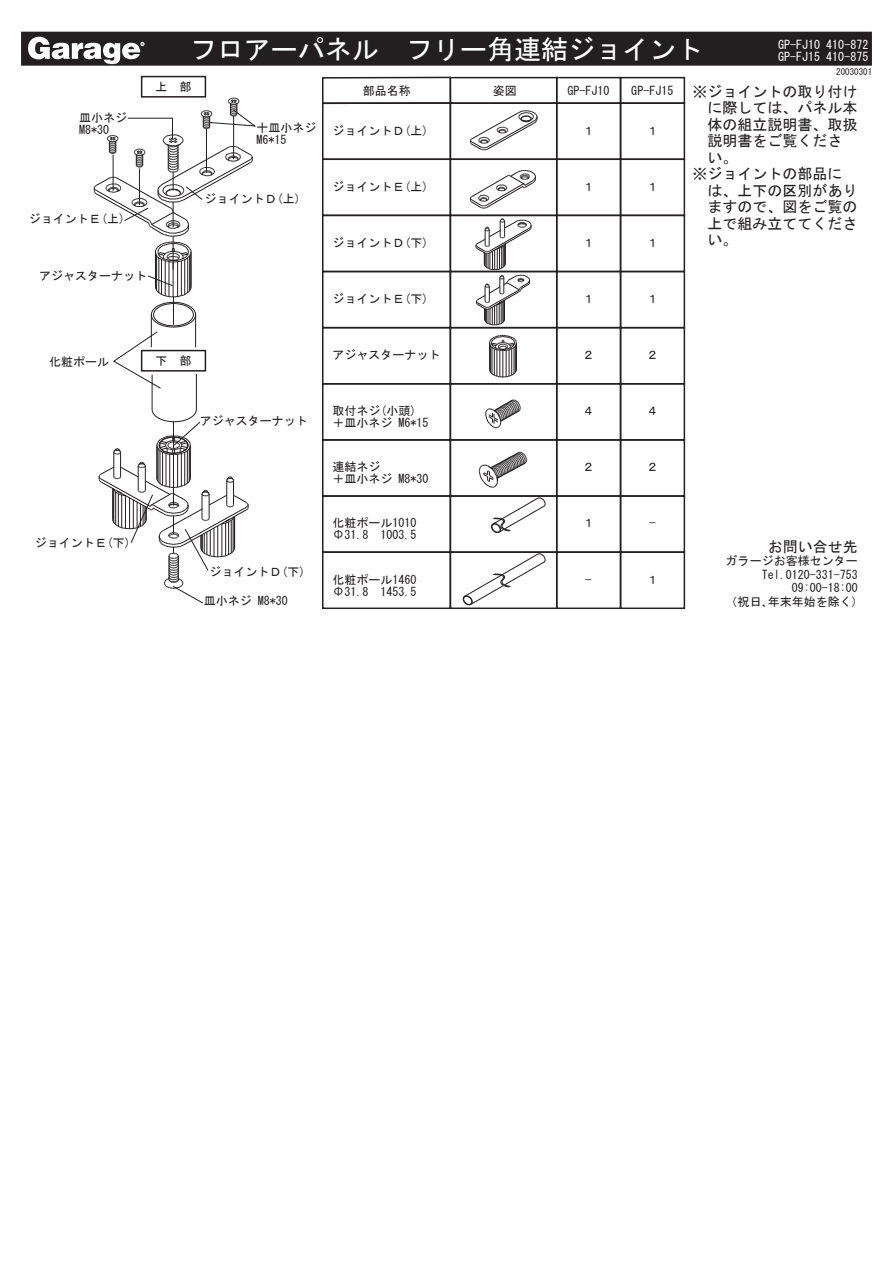
<style>
.page{position:relative;width:893px;height:1263px;background:#fff}
.page>*{position:absolute;margin:0;border:0;box-sizing:border-box;transform-origin:0 0}
.t1{font:27px "MS Gothic";color:#fff}
.t2{font:15px "MS Gothic";color:#231f20}
.t3{font:12px/13.5px "MS Gothic";color:#231f20}
.t4{font:12px/12px "MS Gothic";color:#fff}
.t5{font:9px "MS Gothic";color:#231f20}
</style>
<div class="page">
<div style="left:21px;top:32px;width:850px;height:34px;background:#231f20"></div>
<svg style="left:28px;top:37px;width:116px;height:27px"></svg>
<div style="left:322px;top:77px;width:129px;height:27px;border:2px solid #231f20"></div>
<div style="left:449px;top:77px;width:108px;height:27px;border:2px solid #231f20"></div>
<div style="left:556px;top:77px;width:65px;height:27px;border:2px solid #231f20"></div>
<div style="left:322px;top:102px;width:129px;height:58px;border:2px solid #231f20"></div>
<div style="left:449px;top:102px;width:108px;height:58px;border:2px solid #231f20"></div>
<div style="left:556px;top:102px;width:65px;height:58px;border:2px solid #231f20"></div>
<div style="left:619px;top:77px;width:66px;height:27px;border:2px solid #231f20"></div>
<div style="left:619px;top:102px;width:66px;height:58px;border:2px solid #231f20"></div>
<div style="left:322px;top:159px;width:129px;height:57px;border:2px solid #231f20"></div>
<div style="left:449px;top:159px;width:108px;height:57px;border:2px solid #231f20"></div>
<div style="left:556px;top:159px;width:65px;height:57px;border:2px solid #231f20"></div>
<div style="left:619px;top:159px;width:66px;height:57px;border:2px solid #231f20"></div>
<div style="left:322px;top:215px;width:129px;height:57px;border:2px solid #231f20"></div>
<div style="left:449px;top:215px;width:108px;height:57px;border:2px solid #231f20"></div>
<div style="left:556px;top:215px;width:65px;height:57px;border:2px solid #231f20"></div>
<div style="left:619px;top:215px;width:66px;height:57px;border:2px solid #231f20"></div>
<div style="left:322px;top:271px;width:129px;height:57px;border:2px solid #231f20"></div>
<div style="left:449px;top:271px;width:108px;height:57px;border:2px solid #231f20"></div>
<div style="left:556px;top:271px;width:65px;height:57px;border:2px solid #231f20"></div>
<div style="left:619px;top:271px;width:66px;height:57px;border:2px solid #231f20"></div>
<div style="left:322px;top:327px;width:129px;height:58px;border:2px solid #231f20"></div>
<div style="left:449px;top:327px;width:108px;height:58px;border:2px solid #231f20"></div>
<div style="left:556px;top:327px;width:65px;height:58px;border:2px solid #231f20"></div>
<div style="left:619px;top:327px;width:66px;height:58px;border:2px solid #231f20"></div>
<div style="left:322px;top:383px;width:129px;height:58px;border:2px solid #231f20"></div>
<div style="left:449px;top:383px;width:108px;height:58px;border:2px solid #231f20"></div>
<div style="left:556px;top:383px;width:65px;height:58px;border:2px solid #231f20"></div>
<div style="left:619px;top:383px;width:66px;height:58px;border:2px solid #231f20"></div>
<div style="left:322px;top:439px;width:129px;height:58px;border:2px solid #231f20"></div>
<div style="left:449px;top:439px;width:108px;height:58px;border:2px solid #231f20"></div>
<div style="left:556px;top:439px;width:65px;height:58px;border:2px solid #231f20"></div>
<div style="left:619px;top:439px;width:66px;height:58px;border:2px solid #231f20"></div>
<div style="left:322px;top:495px;width:129px;height:58px;border:2px solid #231f20"></div>
<div style="left:449px;top:495px;width:108px;height:58px;border:2px solid #231f20"></div>
<div style="left:556px;top:495px;width:65px;height:58px;border:2px solid #231f20"></div>
<div style="left:619px;top:495px;width:66px;height:58px;border:2px solid #231f20"></div>
<div style="left:322px;top:551px;width:129px;height:58px;border:2px solid #231f20"></div>
<div style="left:449px;top:551px;width:108px;height:58px;border:2px solid #231f20"></div>
<div style="left:556px;top:551px;width:65px;height:58px;border:2px solid #231f20"></div>
<div style="left:619px;top:551px;width:66px;height:58px;border:2px solid #231f20"></div>
<div style="left:141px;top:76px;width:65px;height:22px;border:2px solid #231f20"></div>
<svg style="left:470px;top:170px;width:66px;height:39px"></svg>
<svg style="left:489px;top:335px;width:28px;height:43px"></svg>
<svg style="left:485px;top:400px;width:36px;height:28px"></svg>
<svg style="left:479px;top:452px;width:48px;height:36px"></svg>
<svg style="left:462px;top:553px;width:83px;height:53px"></svg>
<svg style="left:491px;top:497px;width:54px;height:36px"></svg>
<svg style="left:470px;top:111px;width:68px;height:40px"></svg>
<svg style="left:476px;top:219px;width:56px;height:107px"></svg>
<svg style="left:94px;top:98px;width:161px;height:506px"></svg>
<p class="t3" style="left:79px;top:111px;width:49px;line-height:12px">皿小ネジ<br>M8*30</p>
<p class="t3" style="left:29px;top:212px;width:97px">ジョイントＥ(上)</p>
<p class="t3" style="left:39px;top:269px;width:109px">アジャスターナット</p>
<h1 class="t1" style="left:190px;top:36px;width:514px">フロアーパネル　フリー角連結ジョイント</h1>
<p class="t4" style="left:778px;top:39px;width:91px">GP-FJ10 410-872<br>GP-FJ15 410-875</p>
<p class="t5" style="left:836px;top:67px;width:37px">20030301</p>
<p class="t3" style="left:155px;top:80px;width:37px">上　部</p>
<p class="t3" style="left:256px;top:122px;width:61px;line-height:12px">十皿小ネジ<br>M6*15</p>
<p class="t3" style="left:205px;top:192px;width:97px">ジョイントＤ(上)</p>
<p class="t3" style="left:363px;top:84px;width:49px">部品名称</p>
<p class="t3" style="left:493px;top:84px;width:25px">姿図</p>
<p class="t3" style="left:567px;top:84px;width:43px">GP-FJ10</p>
<p class="t3" style="left:582px;top:123px;width:13px">１</p>
<p class="t3" style="left:332px;top:123px;width:97px">ジョイントＤ(上)</p>
<p class="t3" style="left:631px;top:84px;width:43px">GP-FJ15</p>
<p class="t3" style="left:646px;top:123px;width:13px">１</p>
<p class="t3" style="left:332px;top:180px;width:97px">ジョイントＥ(上)</p>
<p class="t3" style="left:582px;top:180px;width:13px">１</p>
<p class="t3" style="left:646px;top:180px;width:13px">１</p>
<p class="t3" style="left:332px;top:236px;width:97px">ジョイントＤ(下)</p>
<p class="t3" style="left:582px;top:236px;width:13px">１</p>
<p class="t3" style="left:646px;top:236px;width:13px">１</p>
<p class="t3" style="left:332px;top:292px;width:97px">ジョイントＥ(下)</p>
<p class="t3" style="left:582px;top:292px;width:13px">１</p>
<p class="t3" style="left:646px;top:292px;width:13px">１</p>
<p class="t2" style="left:692px;top:84px;width:166px">※ジョイントの取り付け</p>
<p class="t2" style="left:707px;top:101px;width:151px">に際しては、パネル本</p>
<p class="t2" style="left:707px;top:117px;width:151px">体の組立説明書、取扱</p>
<p class="t2" style="left:707px;top:134px;width:136px">説明書をご覧くださ</p>
<p class="t2" style="left:707px;top:150px;width:31px">い。</p>
<p class="t2" style="left:692px;top:167px;width:151px">※ジョイントの部品に</p>
<p class="t2" style="left:707px;top:183px;width:151px">は、上下の区別があり</p>
<p class="t2" style="left:707px;top:200px;width:151px">ますので、図をご覧の</p>
<p class="t2" style="left:707px;top:216px;width:151px">上で組み立ててくださ</p>
<p class="t2" style="left:707px;top:233px;width:31px">い。</p>
<p class="t3" style="left:49px;top:355px;width:61px">化粧ポール</p>
<p class="t3" style="left:35px;top:536px;width:97px">ジョイントＥ(下)</p>
<p class="t3" style="left:155px;top:354px;width:37px">下　部</p>
<p class="t3" style="left:200px;top:414px;width:109px">アジャスターナット</p>
<p class="t3" style="left:209px;top:565px;width:97px">ジョイントＤ(下)</p>
<p class="t3" style="left:204px;top:594px;width:85px">皿小ネジ M8*30</p>
<p class="t3" style="left:332px;top:348px;width:109px">アジャスターナット</p>
<p class="t3" style="left:582px;top:348px;width:13px">２</p>
<p class="t3" style="left:646px;top:348px;width:13px">２</p>
<p class="t3" style="left:332px;top:404px;width:85px">取付ネジ(小頭)</p>
<p class="t3" style="left:582px;top:404px;width:13px">４</p>
<p class="t3" style="left:332px;top:416px;width:97px">＋皿小ネジ M6*15</p>
<p class="t3" style="left:646px;top:404px;width:13px">４</p>
<p class="t3" style="left:332px;top:460px;width:49px">連結ネジ</p>
<p class="t3" style="left:582px;top:460px;width:13px">２</p>
<p class="t3" style="left:332px;top:472px;width:97px">＋皿小ネジ M8*30</p>
<p class="t3" style="left:646px;top:460px;width:13px">２</p>
<p class="t3" style="left:332px;top:516px;width:85px">化粧ポール1010</p>
<p class="t3" style="left:582px;top:516px;width:13px">１</p>
<p class="t3" style="left:332px;top:528px;width:85px">Φ31.8　1003.5</p>
<p class="t3" style="left:649px;top:516px;width:7px">−</p>
<p class="t3" style="left:332px;top:573px;width:85px">化粧ポール1460</p>
<p class="t3" style="left:585px;top:573px;width:7px">−</p>
<p class="t3" style="left:332px;top:585px;width:85px">Φ31.8　1453.5</p>
<p class="t3" style="left:646px;top:573px;width:13px">１</p>
<p class="t2" style="left:767px;top:539px;width:91px">お問い合せ先</p>
<p class="t3" style="left:725px;top:554px;width:133px;text-align:right">ガラージお客様センター<br>Tel.0120-331-753<br>09:00-18:00<br>（祝日､年末年始を除く)</p>
</div>
